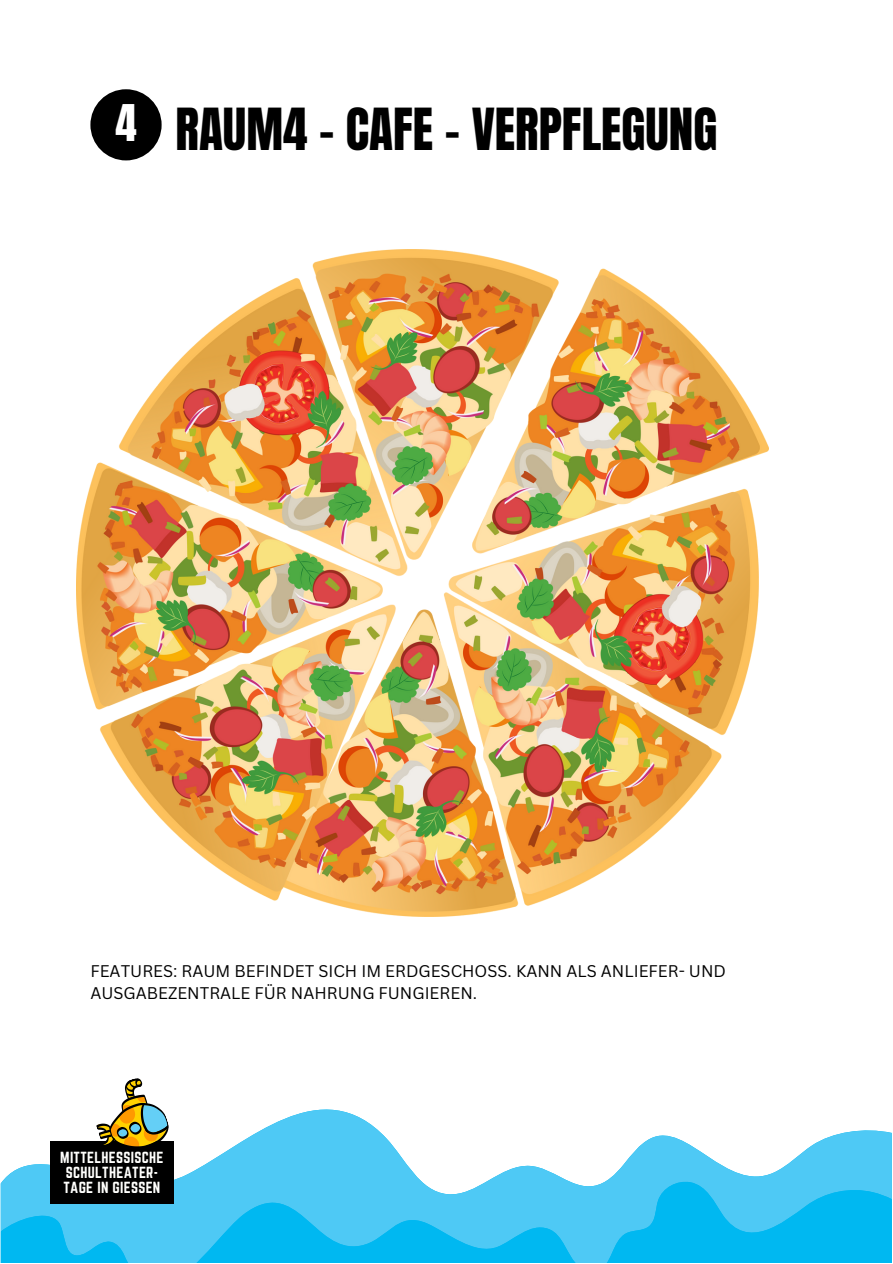
<style>
.page{position:relative;width:893px;height:1264px;background:#fff}
.page>*{position:absolute;margin:0;border:0;box-sizing:border-box;transform-origin:0 0}
.t1{font:49.35px "Anton";color:#000}
.t2{font:16.5px/22.4px "Canva Sans";color:#000}
.t3{font:14.1px/14.7px "Norwester";letter-spacing:.02em;color:#fffffd}
</style>
<div class="page">
<svg style="left:12px;top:1109px;width:879px;height:63px"></svg>
<svg style="left:1px;top:1172px;width:890px;height:90px;background:#34c3f3"></svg>
<div style="left:50px;top:1141px;width:123px;height:62px;background:#000"></div>
<svg style="left:96px;top:1078px;width:72px;height:69px"></svg>
<div style="left:90px;top:89px;width:72px;height:71px;background:#000;border-radius:50%"></div>
<img style="left:76px;top:249px;width:692px;height:667px">
<h1 class="t1" style="left:115px;top:94px;width:603px"><sup>4</sup> RAUM4 - CAFE - VERPFLEGUNG</h1>
<p class="t2" style="left:90px;top:959px;width:637px">FEATURES: RAUM BEFINDET SICH IM ERDGESCHOSS. KANN ALS ANLIEFER- UND<br>AUSGABEZENTRALE FÜR NAHRUNG FUNGIEREN.</p>
<p class="t3" style="left:60px;top:1150px;width:105px">MITTELHESSISCHE<br>SCHULTHEATER-<br>TAGE IN GIESSEN</p>
</div>
